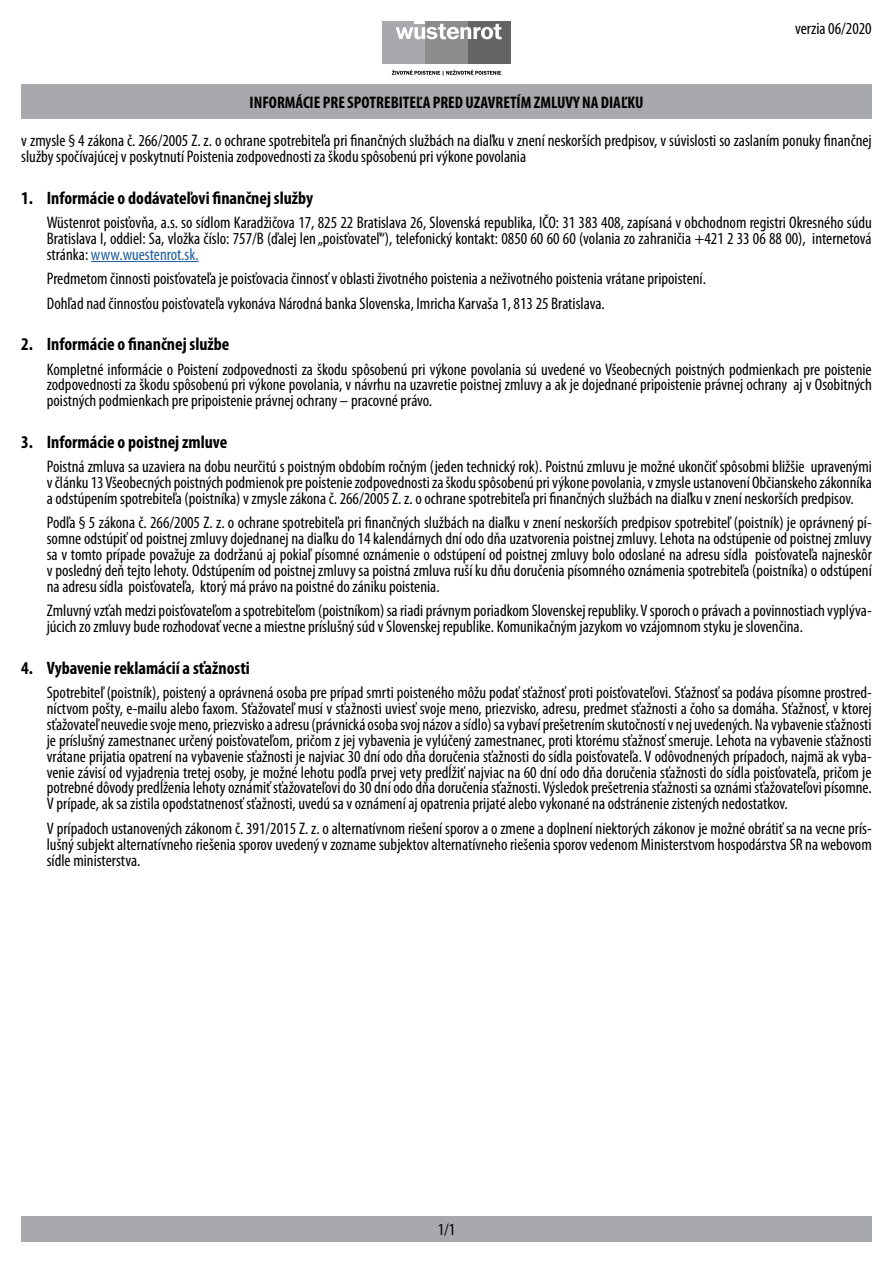
<style>
.page{position:relative;width:893px;height:1263px;background:#fff}
.page>*{position:absolute;margin:0;border:0;box-sizing:border-box;transform-origin:0 0}
.t1{font:700 condensed 18px "Myriad Pro";color:#000}
.t2{font:condensed 16.8px/15.9px "Myriad Pro";color:#000;text-align:justify}
.t3{font:700 condensed 16.8px "Myriad Pro";color:#000}
.s1{color:#215e9e}
</style>
<div class="page">
<div style="left:383px;top:21px;width:42px;height:43px;background:#a7a9ac"></div>
<div style="left:468px;top:21px;width:42px;height:43px;background:#636466"></div>
<div style="left:425px;top:21px;width:43px;height:43px;background:#8a8c8e"></div>
<svg style="left:396px;top:21px;width:106px;height:18px"></svg>
<svg style="left:392px;top:70px;width:109px;height:6px"></svg>
<div style="left:21px;top:85px;width:851px;height:34px;background:#a7a9ac"></div>
<div style="left:21px;top:1216px;width:851px;height:26px;background:#a7a9ac"></div>
<hr style="left:91px;top:261px;width:108px;height:1px;background:#215e9e">
<p class="t3" style="left:249px;top:92px;width:395px">INFORMÁCIE PRE SPOTREBITEĽA PRED UZAVRETÍM ZMLUVY NA DIAĽKU</p>
<p class="t2" style="left:795px;top:20px;width:78px">verzia 06/2020</p>
<p class="t2" style="left:21px;top:133px;width:852px">v zmysle § 4 zákona č. 266/2005 Z. z. o ochrane spotrebiteľa pri finančných službách na diaľku v znení neskorších predpisov, v súvislosti so zaslaním ponuky finančnej služby spočívajúcej v poskytnutí Poistenia zodpovednosti za škodu spôsobenú pri výkone povolania</p>
<p class="t1" style="left:21px;top:186px;width:293px">1. Informácie o dodávateľovi finančnej služby</p>
<p class="t2" style="left:47px;top:214px;width:826px">Wüstenrot poisťovňa, a.s. so sídlom Karadžičova 17, 825 22 Bratislava 26, Slovenská republika, IČO: 31 383 408, zapísaná v obchodnom registri Okresného súdu Bratislava I, oddiel: Sa, vložka číslo: 757/B (ďalej len „poisťovateľ“), telefonický kontakt: 0850 60 60 60 (volania zo zahraničia +421 2 33 06 88 00), internetová stránka: <span class="s1">www.wuestenrot.sk.</span></p>
<p class="t2" style="left:47px;top:266px;width:661px;line-height:24.5px">Predmetom činnosti poisťovateľa je poisťovacia činnosť v oblasti životného poistenia a neživotného poistenia vrátane pripoistení.<br>Dohľad nad činnosťou poisťovateľa vykonáva Národná banka Slovenska, Imricha Karvaša 1, 813 25 Bratislava.</p>
<p class="t1" style="left:21px;top:333px;width:210px">2. Informácie o finančnej službe</p>
<p class="t2" style="left:47px;top:361px;width:826px">Kompletné informácie o Poistení zodpovednosti za škodu spôsobenú pri výkone povolania sú uvedené vo Všeobecných poistných podmienkach pre poistenie zodpovednosti za škodu spôsobenú pri výkone povolania, v návrhu na uzavretie poistnej zmluvy a ak je dojednané pripoistenie právnej ochrany aj v Osobitných poistných podmienkach pre pripoistenie právnej ochrany – pracovné právo.</p>
<p class="t1" style="left:21px;top:430px;width:208px">3. Informácie o poistnej zmluve</p>
<p class="t2" style="left:47px;top:458px;width:827px">Poistná zmluva sa uzaviera na dobu neurčitú s poistným obdobím ročným (jeden technický rok). Poistnú zmluvu je možné ukončiť spôsobmi bližšie upravenými v článku 13 Všeobecných poistných podmienok pre poistenie zodpovednosti za škodu spôsobenú pri výkone povolania, v zmysle ustanovení Občianskeho zákonníka a odstúpením spotrebiteľa (poistníka) v zmysle zákona č. 266/2005 Z. z. o ochrane spotrebiteľa pri finančných službách na diaľku v znení neskorších predpisov.</p>
<p class="t2" style="left:47px;top:515px;width:827px">Podľa § 5 zákona č. 266/2005 Z. z. o ochrane spotrebiteľa pri finančných službách na diaľku v znení neskorších predpisov spotrebiteľ (poistník) je oprávnený pí&shy;somne odstúpiť od poistnej zmluvy dojednanej na diaľku do 14 kalendárnych dní odo dňa uzatvorenia poistnej zmluvy. Lehota na odstúpenie od poistnej zmluvy sa v tomto prípade považuje za dodržanú aj pokiaľ písomné oznámenie o odstúpení od poistnej zmluvy bolo odoslané na adresu sídla poisťovateľa najneskôr v posledný deň tejto lehoty. Odstúpením od poistnej zmluvy sa poistná zmluva ruší ku dňu doručenia písomného oznámenia spotrebiteľa (poistníka) o odstúpení na adresu sídla poisťovateľa, ktorý má právo na poistné do zániku poistenia.</p>
<p class="t2" style="left:47px;top:603px;width:826px">Zmluvný vzťah medzi poisťovateľom a spotrebiteľom (poistníkom) sa riadi právnym poriadkom Slovenskej republiky. V sporoch o právach a povinnostiach vyplýva&shy;júcich zo zmluvy bude rozhodovať vecne a miestne príslušný súd v Slovenskej republike. Komunikačným jazykom vo vzájomnom styku je slovenčina.</p>
<p class="t1" style="left:21px;top:656px;width:230px">4. Vybavenie reklamácií a sťažnosti</p>
<p class="t2" style="left:47px;top:684px;width:826px">Spotrebiteľ (poistník), poistený a oprávnená osoba pre prípad smrti poisteného môžu podať sťažnosť proti poisťovateľovi. Sťažnosť sa podáva písomne prostred&shy;níctvom pošty, e-mailu alebo faxom. Sťažovateľ musí v sťažnosti uviesť svoje meno, priezvisko, adresu, predmet sťažnosti a čoho sa domáha. Sťažnosť, v ktorej sťažovateľ neuvedie svoje meno, priezvisko a adresu (právnická osoba svoj názov a sídlo) sa vybaví prešetrením skutočností v nej uvedených. Na vybavenie sťažnosti je príslušný zamestnanec určený poisťovateľom, pričom z jej vybavenia je vylúčený zamestnanec, proti ktorému sťažnosť smeruje. Lehota na vybavenie sťažnosti vrátane prijatia opatrení na vybavenie sťažnosti je najviac 30 dní odo dňa doručenia sťažnosti do sídla poisťovateľa. V odôvodnených prípadoch, najmä ak vyba&shy;venie závisí od vyjadrenia tretej osoby, je možné lehotu podľa prvej vety predĺžiť najviac na 60 dní odo dňa doručenia sťažnosti do sídla poisťovateľa, pričom je potrebné dôvody predĺženia lehoty oznámiť sťažovateľovi do 30 dní odo dňa doručenia sťažnosti. Výsledok prešetrenia sťažnosti sa oznámi sťažovateľovi písomne.<br>V prípade, ak sa zistila opodstatnenosť sťažnosti, uvedú sa v oznámení aj opatrenia prijaté alebo vykonané na odstránenie zistených nedostatkov.</p>
<p class="t2" style="left:47px;top:820px;width:826px">V prípadoch ustanovených zákonom č. 391/2015 Z. z. o alternatívnom riešení sporov a o zmene a doplnení niektorých zákonov je možné obrátiť sa na vecne prís&shy;lušný subjekt alternatívneho riešenia sporov uvedený v zozname subjektov alternatívneho riešenia sporov vedenom Ministerstvom hospodárstva SR na webovom sídle ministerstva.</p>
<p class="t2" style="left:438px;top:1221px;width:19px">1/1</p>
</div>
